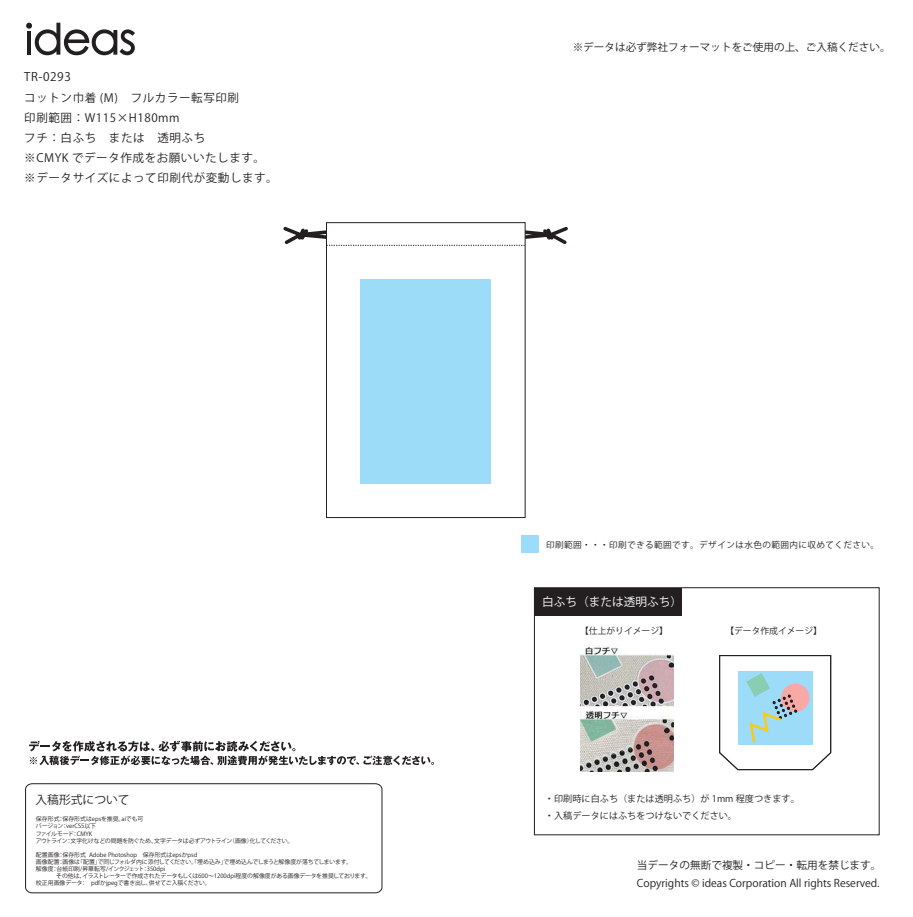
<style>
.page{position:relative;width:913px;height:917px;background:#fff}
.page>*{position:absolute;margin:0;border:0;box-sizing:border-box;transform-origin:0 0}
.t1{font:11.8px "Koz Go Pro Regular 90 ms RKSJ H";letter-spacing:.05em;color:#231f20}
.t2{font:11.76px "Koz Go Pro Bold 90 ms RKSJ H";color:#231f20}
.t3{font:11.68px "Koz Go Pr 6 N";color:#fff}
.t4{font:11.52px/20.2px "Koz Go Pro Light 90 ms RKSJ H";letter-spacing:.05em;color:#231f20}
.t5{font:10.64px/18.6px "Koz Go Pro Regular 90 ms RKSJ H";color:#231f20}
.t6{font:10.6px "Koz Go Pro Regular 90 ms RKSJ H";color:#231f20}
.t7{font:9.16px/17px "Koz Go Pr 6 N";color:#231f20}
.t8{font:8.76px "Koz Go Pr 6 N";color:#231f20}
.t9{font:8.56px "Koz Go Pro Light 90 ms RKSJ H";letter-spacing:.05em;color:#231f20}
.t10{font:5.88px/7.1px "Koz Go Pro Regular 90 ms RKSJ H";color:#231f20}
.t11{font:5.88px/7.1px "Koz Go Pro Regular 90 ms RKSJ H";letter-spacing:-.02em;color:#231f20}
</style>
<div class="page">
<svg style="left:26px;top:23px;width:109px;height:32px"></svg>
<svg style="left:29px;top:740px;width:405px;height:25px"></svg>
<svg style="left:25px;top:783px;width:357px;height:110px"></svg>
<div style="left:533px;top:587px;width:346px;height:248px;border:1px solid #231f20"></div>
<div style="left:534px;top:588px;width:148px;height:27px;background:#231f20"></div>
<img style="left:580px;top:646px;width:93px;height:125px">
<svg style="left:719px;top:655px;width:111px;height:115px"></svg>
<div style="left:521px;top:535px;width:17px;height:17px;background:#9cdcf8"></div>
<div style="left:326px;top:222px;width:199px;height:296px;background:#fff;border:1px solid #231f20"></div>
<svg style="left:283px;top:227px;width:285px;height:19px"></svg>
<div style="left:360px;top:279px;width:131px;height:204px;background:#9cdcf8"></div>
<h1 class="t1" style="left:24px;top:70px;width:48px">TR-0293</h1>
<h3 class="t4" style="left:24px;top:88px;width:255px">コットン巾着 (M)　フルカラー転写印刷<br>印刷範囲：W115×H180mm<br>フチ：白ふち　または　透明ふち<br>※CMYK でデータ作成をお願いいたします。※データサイズによって印刷代が変動します。</h3>
<h2 class="t2" style="left:36px;top:793px;width:95px">入稿形式について</h2>
<p class="t11" style="left:36px;top:816px;width:259px">保存形式：保存形式はepsを推奨。aiでも可<br>バージョン：verCS5以下<br>ファイルモード：CMYK<br>アウトライン：文字化けなどの問題を防ぐため、文字データは必ずアウトライン（画像）化してください。</p>
<p class="t10" style="left:36px;top:851px;width:336px">配置画像：保存形式 Adobe Photoshop　保存形式はepsかpsd<br>画像配置：画像は「配置」で同じフォルダ内に添付してください。「埋め込み」で埋め込んでしまうと解像度が落ちてしまいます。<br>解像度：台紙印刷/昇華転写/インクジェット：350dpi<br>　　　 その他は、イラストレーターで作成されたデータもしくは600～1200dpi程度の解像度がある画像データを推奨しております。校正用画像データ：　pdfかjpegで書き出し、併せてご入稿ください。</p>
<h3 class="t6" style="left:572px;top:41px;width:319px">※データは必ず弊社フォーマットをご使用の上、ご入稿ください。</h3>
<h3 class="t9" style="left:546px;top:539px;width:334px">印刷範囲・・・印刷できる範囲です。デザインは水色の範囲内に収めてください。</h3>
<h3 class="t3" style="left:542px;top:595px;width:141px">白ふち（または透明ふち）</h3>
<h3 class="t8" style="left:580px;top:626px;width:89px">【仕上がりイメージ】</h3>
<h3 class="t8" style="left:725px;top:626px;width:98px">【データ作成イメージ】</h3>
<h3 class="t7" style="left:544px;top:790px;width:256px">・印刷時に白ふち（または透明ふち）が 1mm 程度つきます。・入稿データにはふちをつけないでください。</h3>
<h3 class="t5" style="left:636px;top:855px;width:246px">当データの無断で複製・コピー・転用を禁じます。<br>Copyrights © ideas Corporation All rights Reserved.</h3>
</div>
